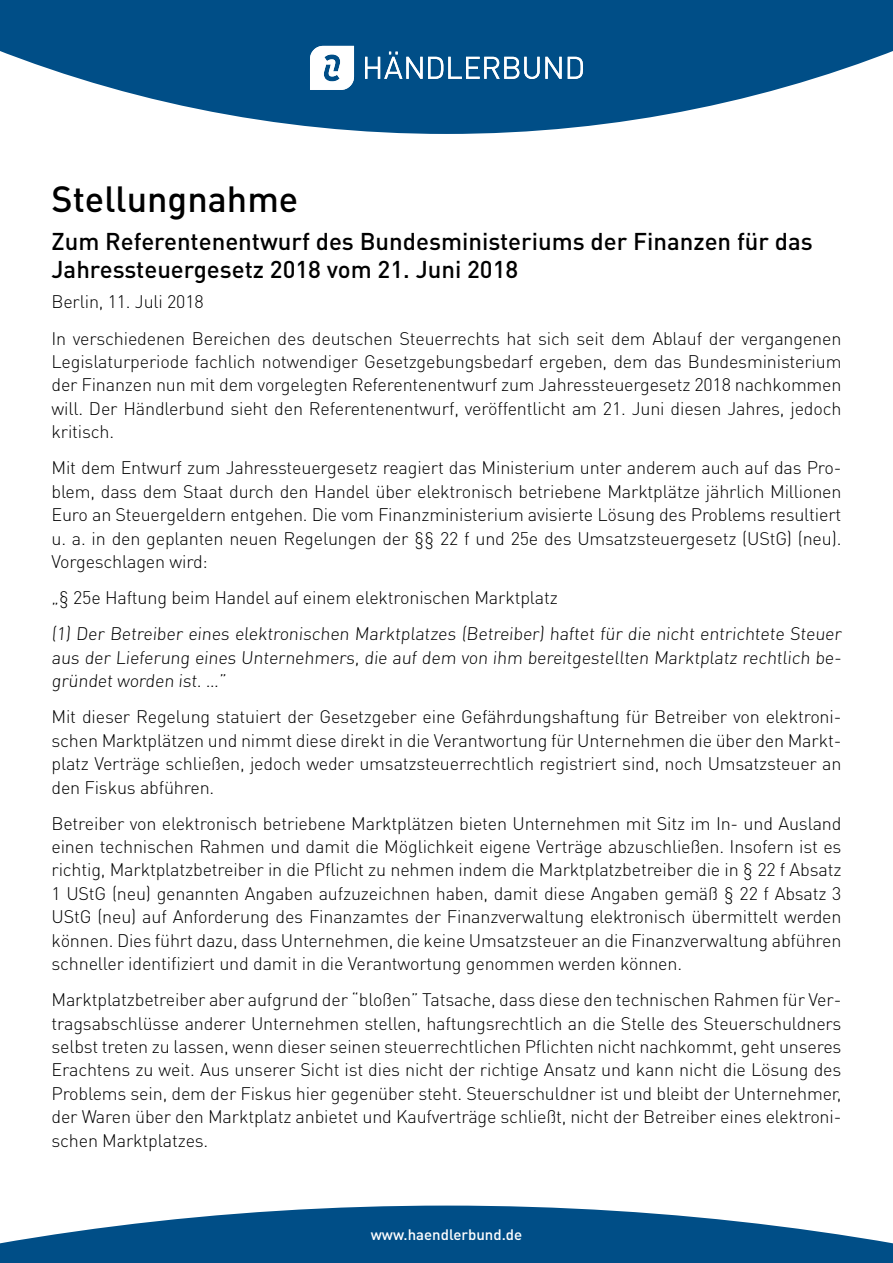
<style>
.page{position:relative;width:893px;height:1263px;background:#fff}
.page>*{position:absolute;margin:0;border:0;box-sizing:border-box;transform-origin:0 0}
.t1{font:500 36px "DIN Pro";color:#000}
.t2{font:500 24px/28.8px "DIN Pro";color:#000}
.t3{font:300 18px/23.4px "DIN Pro";letter-spacing:-.01em;color:#000;text-align:justify}
.t4{font:500 15px "DIN Pro";color:#fff}
</style>
<div class="page">
<svg style="left:0;top:0;width:893px;height:134px;fill:#004e87"></svg>
<svg style="left:0;top:1205px;width:893px;height:58px;fill:#004e87"></svg>
<svg style="left:365px;top:52px;width:197px;height:27px"></svg>
<svg style="left:568px;top:57px;width:15px;height:22px"></svg>
<svg style="left:310px;top:46px;width:44px;height:44px"></svg>
<h1 class="t1" style="left:52px;top:175px;width:248px">Stellungnahme</h1>
<h2 class="t2" style="left:52px;top:225px;width:763px">Zum Referentenentwurf des Bundesministeriums der Finanzen für das<br>Jahressteuergesetz 2018 vom 21. Juni 2018</h2>
<p class="t3" style="left:52px;top:283px;width:791px;line-height:36.2px">Berlin, 11. Juli 2018<br>In verschiedenen Bereichen des deutschen Steuerrechts hat sich seit dem Ablauf der vergangenen</p>
<p class="t3" style="left:52px;top:349px;width:791px">Legislaturperiode fachlich notwendiger Gesetzgebungsbedarf ergeben, dem das Bundesministerium der Finanzen nun mit dem vorgelegten Referentenentwurf zum Jahressteuergesetz 2018 nachkommen will. Der Händlerbund sieht den Referentenentwurf, veröffentlicht am 21. Juni diesen Jahres, jedoch kritisch.</p>
<p class="t3" style="left:52px;top:455px;width:791px">Mit dem Entwurf zum Jahressteuergesetz reagiert das Ministerium unter anderem auch auf das Pro&shy;blem, dass dem Staat durch den Handel über elektronisch betriebene Marktplätze jährlich Millionen Euro an Steuergeldern entgehen. Die vom Finanzministerium avisierte Lösung des Problems resultiert u. a. in den geplanten neuen Regelungen der §§ 22 f und 25e des Umsatzsteuergesetz (UStG) (neu).<br>Vorgeschlagen wird:</p>
<p class="t3" style="left:52px;top:579px;width:793px;line-height:36.2px">„§ 25e Haftung beim Handel auf einem elektronischen Marktplatz<br>(1) Der Betreiber eines elektronischen Marktplatzes (Betreiber) haftet für die nicht entrichtete Steuer</p>
<p class="t3" style="left:52px;top:645px;width:793px">aus der Lieferung eines Unternehmers, die auf dem von ihm bereitgestellten Marktplatz rechtlich be&shy;gründet worden ist. …”</p>
<p class="t3" style="left:52px;top:704px;width:791px">Mit dieser Regelung statuiert der Gesetzgeber eine Gefährdungshaftung für Betreiber von elektroni&shy;schen Marktplätzen und nimmt diese direkt in die Verantwortung für Unternehmen die über den Markt&shy;platz Verträge schließen, jedoch weder umsatzsteuerrechtlich registriert sind, noch Umsatzsteuer an den Fiskus abführen.</p>
<p class="t3" style="left:52px;top:811px;width:791px">Betreiber von elektronisch betriebene Marktplätzen bieten Unternehmen mit Sitz im In- und Ausland einen technischen Rahmen und damit die Möglichkeit eigene Verträge abzuschließen. Insofern ist es richtig, Marktplatzbetreiber in die Pflicht zu nehmen indem die Marktplatzbetreiber die in § 22 f Absatz 1 UStG (neu) genannten Angaben aufzuzeichnen haben, damit diese Angaben gemäß § 22 f Absatz 3<br>UStG (neu) auf Anforderung des Finanzamtes der Finanzverwaltung elektronisch übermittelt werden können. Dies führt dazu, dass Unternehmen, die keine Umsatzsteuer an die Finanzverwaltung abführen schneller identifiziert und damit in die Verantwortung genommen werden können.</p>
<p class="t3" style="left:52px;top:987px;width:792px">Marktplatzbetreiber aber aufgrund der “bloßen” Tatsache, dass diese den technischen Rahmen für Ver&shy;tragsabschlüsse anderer Unternehmen stellen, haftungsrechtlich an die Stelle des Steuerschuldners selbst treten zu lassen, wenn dieser seinen steuerrechtlichen Pflichten nicht nachkommt, geht unseres Erachtens zu weit. Aus unserer Sicht ist dies nicht der richtige Ansatz und kann nicht die Lösung des Problems sein, dem der Fiskus hier gegenüber steht. Steuerschuldner ist und bleibt der Unternehmer, der Waren über den Marktplatz anbietet und Kaufverträge schließt, nicht der Betreiber eines elektroni&shy;schen Marktplatzes.</p>
<p class="t4" style="left:371px;top:1225px;width:153px">www.haendlerbund.de</p>
</div>
